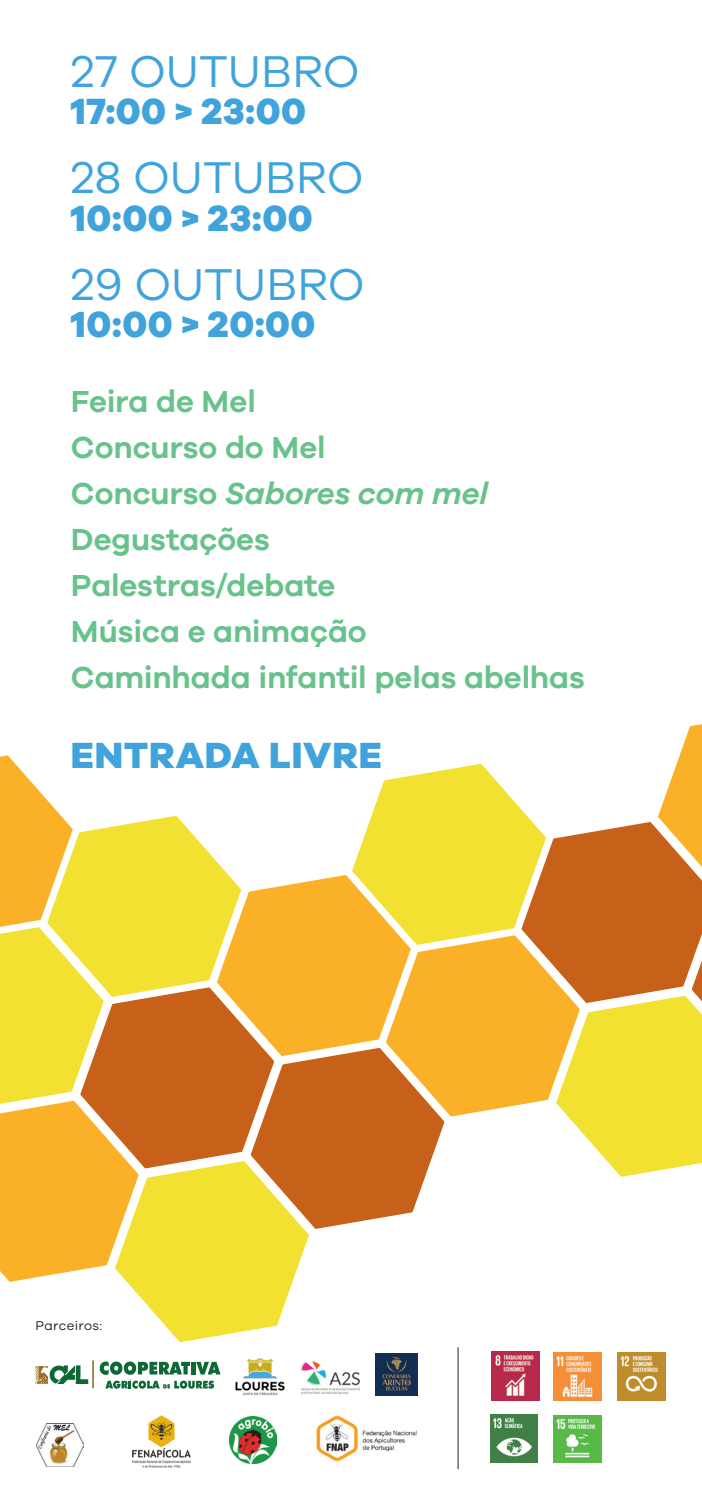
<style>
.page{position:relative;width:702px;height:1489px;background:#fff}
.page>*{position:absolute;margin:0;border:0;box-sizing:border-box;transform-origin:0 0}
.t1{font:46px "Galano Grotesque";color:#40a3db}
.t2{font:800 37.5px "Galano Grotesque";letter-spacing:.01em;color:#40a3db}
.t3{font:600 31.25px "Galano Grotesque";letter-spacing:-.005em;color:#68c28b}
.t4{font:italic 600 31.25px "Galano Grotesque";letter-spacing:-.005em;color:#68c28b}
.t5{font:13.25px "Galano Grotesque";letter-spacing:.02em;color:#231f20}
.s1{font-style:normal}
</style>
<div class="page">
<svg style="left:0;top:724px;width:702px;height:619px"></svg>
<svg style="left:35px;top:804px;width:219px;height:203px"></svg>
<svg style="left:100px;top:1361px;width:120px;height:27px"></svg>
<hr style="left:92px;top:1360px;width:2px;height:28px;background:#9d6d28">
<svg style="left:35px;top:1365px;width:53px;height:18px"></svg>
<img style="left:36px;top:1423px;width:47px;height:43px">
<img style="left:301px;top:1361px;width:59px;height:33px">
<img style="left:376px;top:1353px;width:42px;height:42px">
<img style="left:235px;top:1358px;width:50px;height:38px">
<img style="left:132px;top:1415px;width:59px;height:53px">
<img style="left:229px;top:1416px;width:47px;height:46px">
<img style="left:316px;top:1415px;width:101px;height:46px">
<img style="left:491px;top:1351px;width:48px;height:48px">
<img style="left:553px;top:1352px;width:48px;height:48px">
<img style="left:617px;top:1352px;width:48px;height:48px">
<img style="left:490px;top:1414px;width:48px;height:48px">
<img style="left:553px;top:1415px;width:48px;height:47px">
<hr style="left:457px;top:1347px;width:1px;height:121px;background:#231f20">
<p class="t1" style="left:71px;top:44px;width:290px">27 OUTUBRO</p>
<p class="t2" style="left:71px;top:88px;width:237px">17:00 &gt; 23:00</p>
<p class="t1" style="left:71px;top:150px;width:294px">28 OUTUBRO</p>
<p class="t2" style="left:71px;top:194px;width:243px">10:00 &gt; 23:00</p>
<p class="t1" style="left:71px;top:257px;width:295px">29 OUTUBRO</p>
<p class="t2" style="left:71px;top:301px;width:246px">10:00 &gt; 20:00</p>
<p class="t3" style="left:71px;top:383px;width:186px">Feira de Mel</p>
<p class="t3" style="left:71px;top:429px;width:256px">Concurso do Mel</p>
<p class="t4" style="left:71px;top:475px;width:419px"><span class="s1">Concurso</span> Sabores com mel</p>
<p class="t3" style="left:71px;top:520px;width:200px">Degustações</p>
<p class="t3" style="left:71px;top:566px;width:266px">Palestras/debate</p>
<p class="t3" style="left:71px;top:612px;width:297px">Música e animação</p>
<p class="t3" style="left:71px;top:658px;width:515px">Caminhada infantil pelas abelhas</p>
<p class="t2" style="left:71px;top:731px;width:313px">ENTRADA LIVRE</p>
<p class="t5" style="left:35px;top:1317px;width:68px">Parceiros:</p>
</div>
